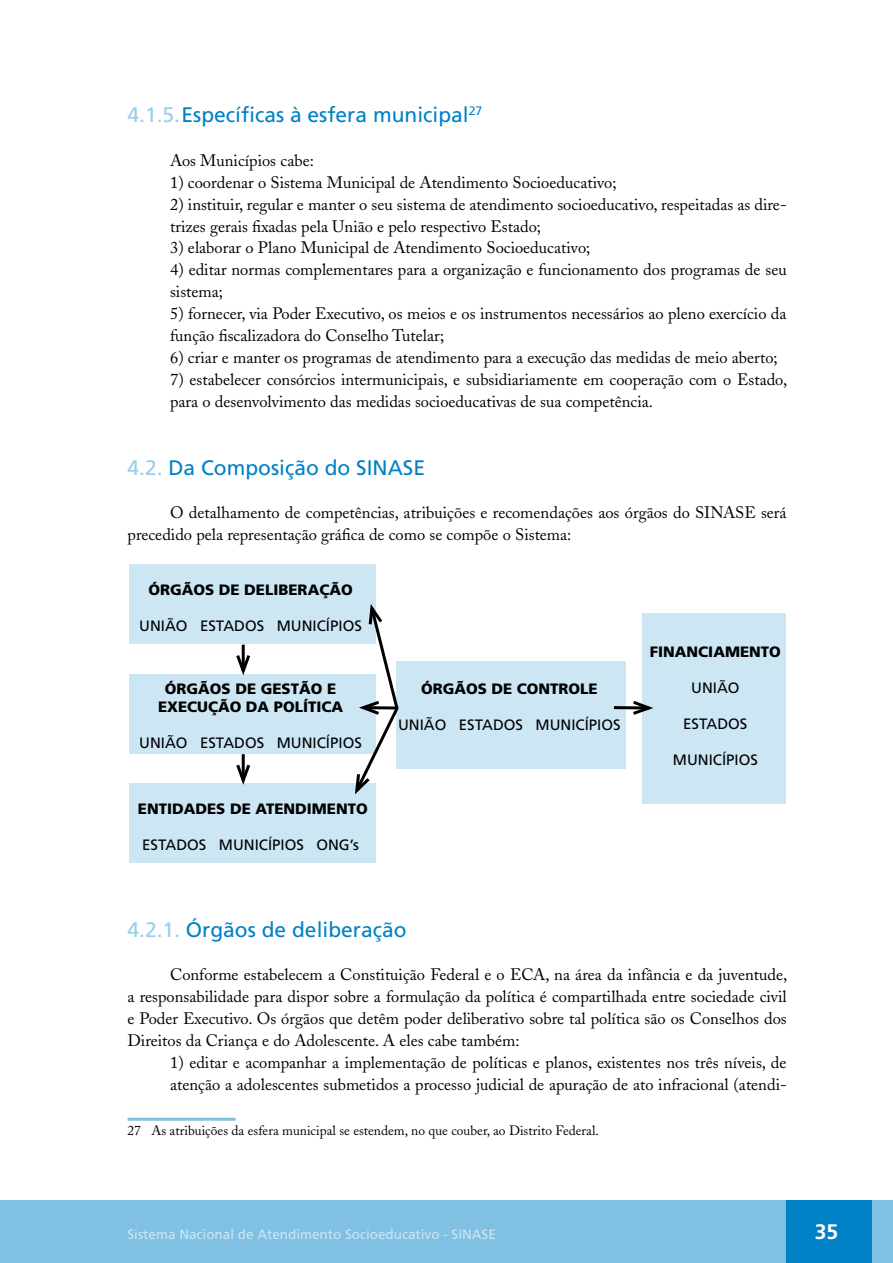
<style>
.page{position:relative;width:893px;height:1263px;background:#fff}
.page>*{position:absolute;margin:0;border:0;box-sizing:border-box;transform-origin:0 0}
.t1{font:21px "Frutiger";color:#0081c6}
.t2{font:700 21px "Frutiger";color:#fff}
.t3{font:16.5px/21.9px "Adobe Caslon";color:#000}
.t4{font:15px "Frutiger";color:#000}
.t5{font:900 15px/18px "Frutiger";color:#000;text-align:center}
.t6{font:13.5px "Adobe Caslon";color:#000}
.t7{font:13.5px "Frutiger";color:#cce6f4}
.s1{color:#99cde8}
</style>
<div class="page">
<div style="left:0;top:1200px;width:893px;height:63px;background:#80c0e3"></div>
<div style="left:787px;top:1200px;width:85px;height:63px;background:#0081c6"></div>
<div style="left:643px;top:613px;width:143px;height:190px;background:#cce6f4"></div>
<hr style="left:128px;top:1118px;width:108px;height:3px;background:#80c0e3">
<div style="left:396px;top:662px;width:229px;height:107px;background:#cce6f4"></div>
<div style="left:129px;top:783px;width:247px;height:80px;background:#cce6f4"></div>
<div style="left:129px;top:674px;width:247px;height:79px;background:#cce6f4"></div>
<div style="left:129px;top:564px;width:247px;height:80px;background:#cce6f4"></div>
<hr style="left:242px;top:645px;width:3px;height:26px;background:#000">
<svg style="left:236px;top:652px;width:15px;height:23px"></svg>
<hr style="left:242px;top:754px;width:3px;height:26px;background:#000">
<svg style="left:236px;top:761px;width:15px;height:24px"></svg>
<svg style="left:353px;top:604px;width:48px;height:191px"></svg>
<hr style="left:614px;top:706px;width:35px;height:3px;background:#000">
<svg style="left:630px;top:698px;width:23px;height:19px"></svg>
<p class="t1" style="left:128px;top:102px;width:356px"><span class="s1">4.1.5.</span>Específicas à esfera municipal<sup>27</sup></p>
<p class="t3" style="left:170px;top:150px;width:145px">Aos Municípios cabe:</p>
<p class="t3" style="left:170px;top:171px;width:448px">1) coordenar o Sistema Municipal de Atendimento Socioeducativo;</p>
<p class="t3" style="left:170px;top:193px;width:618px">2) instituir, regular e manter o seu sistema de atendimento socioeducativo, respeitadas as dire&shy;trizes gerais fixadas pela União e pelo respectivo Estado;</p>
<p class="t3" style="left:170px;top:237px;width:422px">3) elaborar o Plano Municipal de Atendimento Socioeducativo;</p>
<p class="t3" style="left:170px;top:259px;width:618px">4) editar normas complementares para a organização e funcionamento dos programas de seu sistema;</p>
<p class="t3" style="left:170px;top:303px;width:618px">5) fornecer, via Poder Executivo, os meios e os instrumentos necessários ao pleno exercício da função fiscalizadora do Conselho Tutelar;</p>
<p class="t3" style="left:170px;top:347px;width:609px">6) criar e manter os programas de atendimento para a execução das medidas de meio aberto;</p>
<p class="t3" style="left:170px;top:369px;width:619px">7) estabelecer consórcios intermunicipais, e subsidiariamente em cooperação com o Estado, para o desenvolvimento das medidas socioeducativas de sua competência.</p>
<p class="t1" style="left:128px;top:455px;width:299px"><span class="s1">4.2.</span> Da Composição do SINASE</p>
<p class="t3" style="left:128px;top:502px;width:660px;text-indent:43px">O detalhamento de competências, atribuições e recomendações aos órgãos do SINASE será precedido pela representação gráfica de como se compõe o Sistema:</p>
<p class="t5" style="left:148px;top:580px;width:206px">ÓRGÃOS DE DELIBERAÇÃO</p>
<p class="t4" style="left:139px;top:616px;width:224px">UNIÃO ESTADOS MUNICÍPIOS</p>
<p class="t5" style="left:158px;top:680px;width:187px">ÓRGÃOS DE GESTÃO E<br>EXECUÇÃO DA POLÍTICA</p>
<p class="t4" style="left:139px;top:734px;width:224px">UNIÃO ESTADOS MUNICÍPIOS</p>
<p class="t5" style="left:138px;top:800px;width:231px">ENTIDADES DE ATENDIMENTO</p>
<p class="t4" style="left:142px;top:836px;width:218px">ESTADOS MUNICÍPIOS ONG’s</p>
<p class="t5" style="left:421px;top:680px;width:178px">ÓRGÃOS DE CONTROLE</p>
<p class="t4" style="left:398px;top:716px;width:224px">UNIÃO ESTADOS MUNICÍPIOS</p>
<p class="t5" style="left:650px;top:642px;width:132px">FINANCIAMENTO</p>
<p class="t4" style="left:691px;top:679px;width:50px">UNIÃO</p>
<p class="t4" style="left:683px;top:715px;width:66px">ESTADOS</p>
<p class="t4" style="left:673px;top:751px;width:87px">MUNICÍPIOS</p>
<p class="t1" style="left:128px;top:917px;width:280px"><span class="s1">4.2.1.</span> Órgãos de deliberação</p>
<p class="t3" style="left:128px;top:964px;width:661px;text-align:justify;text-indent:43px">Conforme estabelecem a Constituição Federal e o ECA, na área da infância e da juventude, a responsabilidade para dispor sobre a formulação da política é compartilhada entre sociedade civil e Poder Executivo. Os órgãos que detêm poder deliberativo sobre tal política são os Conselhos dos Direitos da Criança e do Adolescente. A eles cabe também:</p>
<p class="t3" style="left:170px;top:1051px;width:618px">1) editar e acompanhar a implementação de políticas e planos, existentes nos três níveis, de atenção a adolescentes submetidos a processo judicial de apuração de ato infracional (atendi-</p>
<p class="t6" style="left:128px;top:1123px;width:473px">27 As atribuições da esfera municipal se estendem, no que couber, ao Distrito Federal.</p>
<p class="t7" style="left:128px;top:1226px;width:370px">Sistema Nacional de Atendimento Socioeducativo - SINASE</p>
<p class="t2" style="left:815px;top:1220px;width:25px">35</p>
</div>
